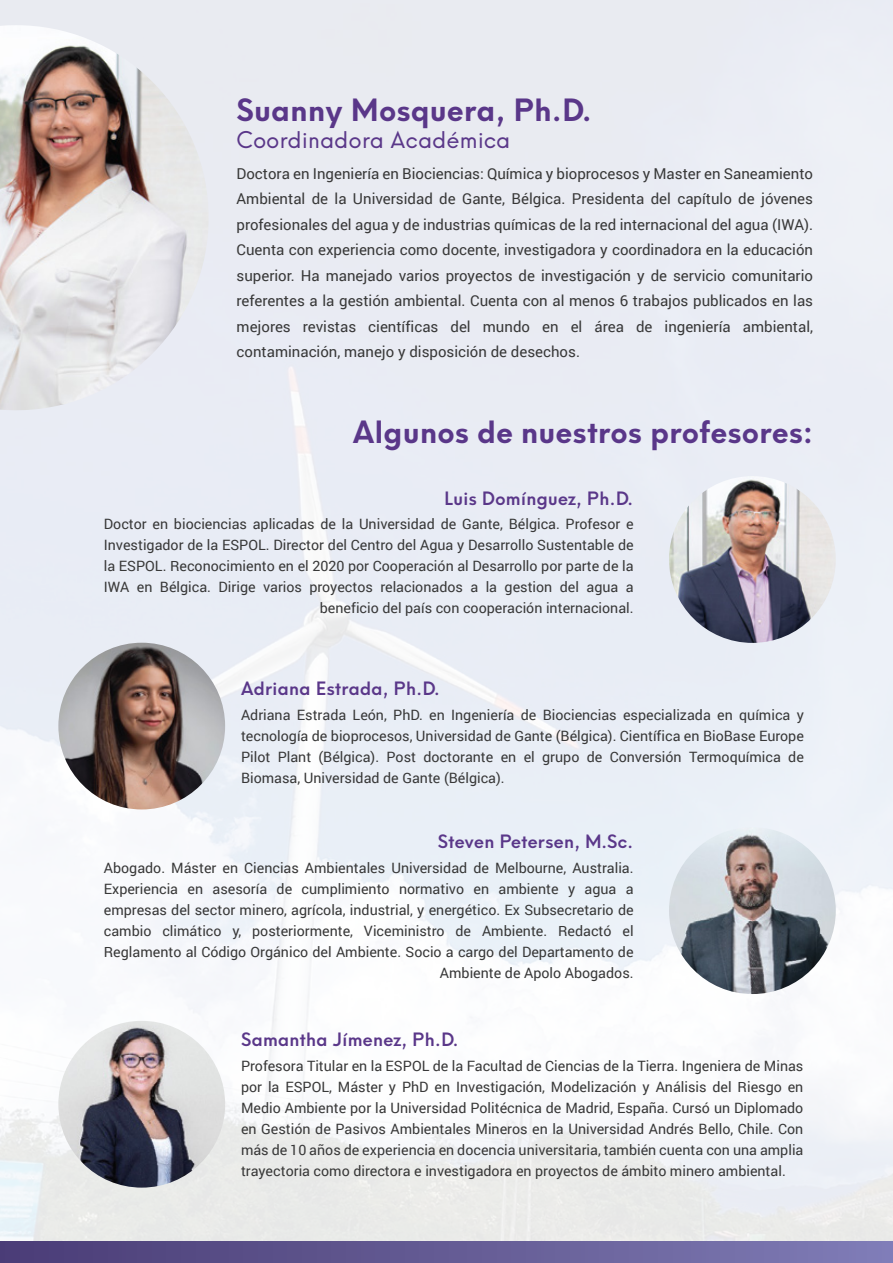
<style>
.page{position:relative;width:893px;height:1263px;background:#fff}
.page>*{position:absolute;margin:0;border:0;box-sizing:border-box;transform-origin:0 0}
.t1{font:700 30px "Neue Hans Kendrick";letter-spacing:.02em;color:#5a3789}
.t2{font:22.5px "Neue Hans Kendrick";letter-spacing:.02em;color:#5a3789}
.t3{font:600 18px "Neue Hans Kendrick";letter-spacing:.02em;color:#5a3789}
.t4{font:15px/25.5px "Roboto";color:#383838;text-align:justify}
.t5{font:14.25px/21px "Roboto";color:#383838;text-align:right}
</style>
<div class="page">
<img style="left:0;top:0;width:893px;height:1242px">
<img style="left:0;top:25px;width:227px;height:389px">
<img style="left:669px;top:476px;width:167px;height:167px;border-radius:83px">
<img style="left:58px;top:643px;width:167px;height:166px;border-radius:83px">
<img style="left:669px;top:827px;width:167px;height:167px;border-radius:83px">
<img style="left:58px;top:1021px;width:167px;height:166px;border-radius:83px">
<div style="left:0;top:1242px;width:893px;height:21px;background:linear-gradient(to right,#4a3c75,#7f7cb5)"></div>
<h1 class="t1" style="left:237px;top:82px;width:356px">Suanny Mosquera, Ph.D.</h1>
<h2 class="t2" style="left:237px;top:119px;width:275px">Coordinadora Académica</h2>
<p class="t4" style="left:237px;top:160px;width:578px">Doctora en Ingeniería en Biociencias: Química y bioprocesos y Master en Saneamiento Ambiental de la Universidad de Gante, Bélgica. Presidenta del capítulo de jóvenes profesionales del agua y de industrias químicas de la red internacional del agua (IWA).<br>Cuenta con experiencia como docente, investigadora y coordinadora en la educación superior. Ha manejado varios proyectos de investigación y de servicio comunitario referentes a la gestión ambiental. Cuenta con al menos 6 trabajos publicados en las mejores revistas científicas del mundo en el área de ingeniería ambiental, contaminación, manejo y disposición de desechos.</p>
<h1 class="t1" style="left:353px;top:404px;width:461px">Algunos de nuestros profesores:</h1>
<p class="t3" style="left:444px;top:481px;width:190px">Luis Domínguez, Ph.D.</p>
<p class="t5" style="left:104px;top:513px;width:531px">Doctor en biociencias aplicadas de la Universidad de Gante, Bélgica. Profesor e Investigador de la ESPOL. Director del Centro del Agua y Desarrollo Sustentable de la ESPOL. Reconocimiento en el 2020 por Cooperación al Desarrollo por parte de la IWA en Bélgica. Dirige varios proyectos relacionados a la gestion del agua a beneficio del país con cooperación internacional.</p>
<p class="t3" style="left:241px;top:672px;width:200px">Adriana Estrada, Ph.D.</p>
<p class="t5" style="left:241px;top:704px;width:564px;text-align:justify">Adriana Estrada León, PhD. en Ingeniería de Biociencias especializada en química y tecnología de bioprocesos, Universidad de Gante (Bélgica). Científica en BioBase Europe Pilot Plant (Bélgica). Post doctorante en el grupo de Conversión Termoquímica de Biomasa, Universidad de Gante (Bélgica).</p>
<p class="t3" style="left:438px;top:825px;width:197px">Steven Petersen, M.Sc.</p>
<p class="t5" style="left:104px;top:857px;width:531px">Abogado. Máster en Ciencias Ambientales Universidad de Melbourne, Australia.<br>Experiencia en asesoría de cumplimiento normativo en ambiente y agua a empresas del sector minero, agrícola, industrial, y energético. Ex Subsecretario de cambio climático y, posteriormente, Viceministro de Ambiente. Redactó el Reglamento al Código Orgánico del Ambiente. Socio a cargo del Departamento de Ambiente de Apolo Abogados.</p>
<p class="t3" style="left:241px;top:1023px;width:219px">Samantha Jímenez, Ph.D.</p>
<p class="t5" style="left:241px;top:1055px;width:564px;text-align:justify">Profesora Titular en la ESPOL de la Facultad de Ciencias de la Tierra. Ingeniera de Minas por la ESPOL, Máster y PhD en Investigación, Modelización y Análisis del Riesgo en Medio Ambiente por la Universidad Politécnica de Madrid, España. Cursó un Diplomado en Gestión de Pasivos Ambientales Mineros en la Universidad Andrés Bello, Chile. Con más de 10 años de experiencia en docencia universitaria, también cuenta con una amplia trayectoria como directora e investigadora en proyectos de ámbito minero ambiental.</p>
</div>
